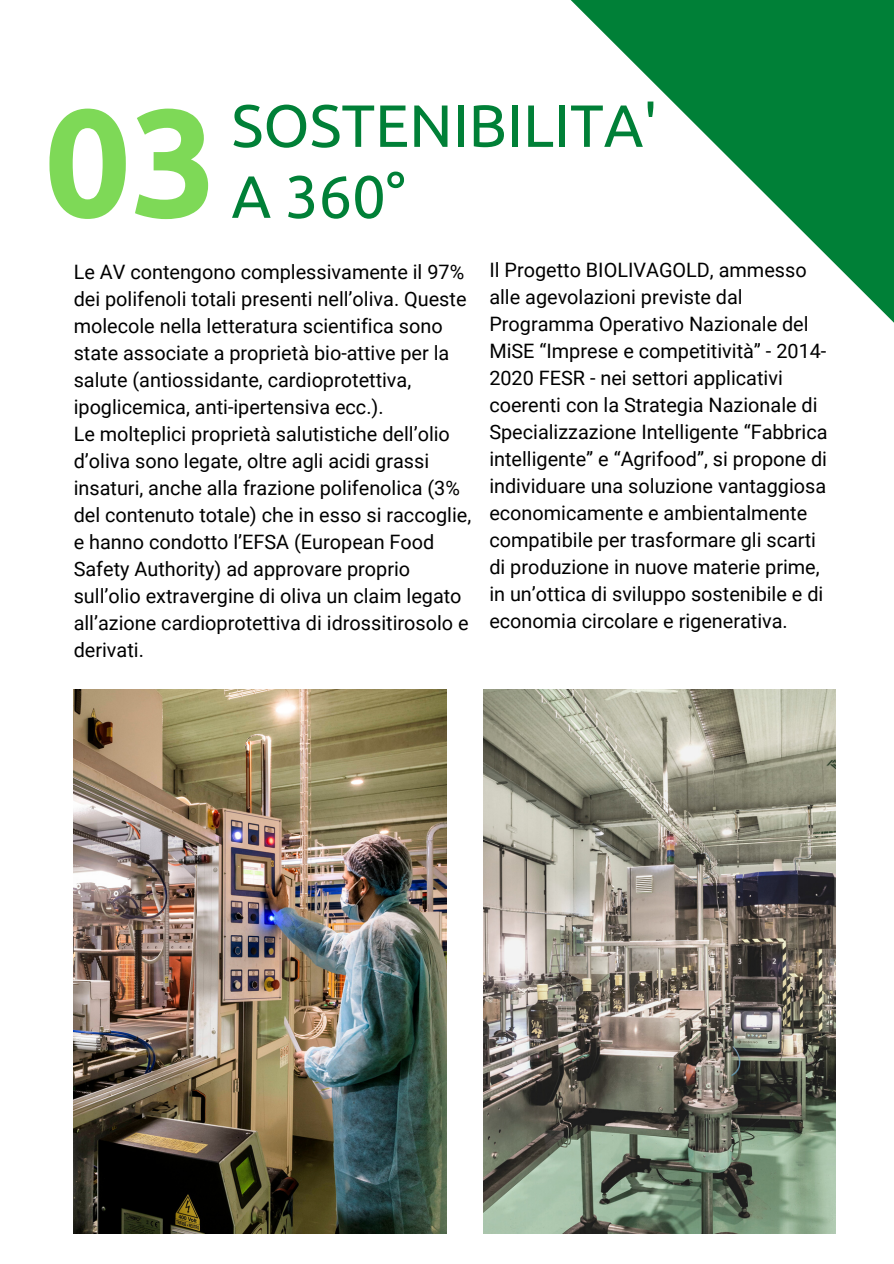
<style>
.page{position:relative;width:894px;height:1264px;background:#fff}
.page>*{position:absolute;margin:0;border:0;box-sizing:border-box;transform-origin:0 0}
.t1{font:700 152.55px "Ubuntu";color:#7ed957}
.t2{font:59.55px "Ubuntu";color:#008037}
.t3{font:19.8px/27px "Roboto";color:#000}
</style>
<div class="page">
<svg style="left:570px;top:0;width:323px;height:322px"></svg>
<img style="left:483px;top:689px;width:352px;height:544px">
<img style="left:74px;top:689px;width:372px;height:544px">
<p class="t1" style="left:44px;top:75px;width:175px">03</p>
<p class="t2" style="left:231px;top:91px;width:427px">SOSTENIBILITA'</p>
<p class="t2" style="left:231px;top:162px;width:175px">A 360°</p>
<p class="t3" style="left:74px;top:258px;width:394px">Le AV contengono complessivamente il 97% dei polifenoli totali presenti nell’oliva. Queste molecole nella letteratura scientifica sono state associate a proprietà bio-attive per la salute (antiossidante, cardioprotettiva, ipoglicemica, anti-ipertensiva ecc.).</p>
<p class="t3" style="left:74px;top:420px;width:399px">Le molteplici proprietà salutistiche dell’olio d’oliva sono legate, oltre agli acidi grassi insaturi, anche alla frazione polifenolica (3% del contenuto totale) che in esso si raccoglie, e hanno condotto l’EFSA (European Food Safety Authority) ad approvare proprio sull’olio extravergine di oliva un claim legato all’azione cardioprotettiva di idrossitirosolo e derivati.</p>
<p class="t3" style="left:489px;top:256px;width:339px">Il Progetto BIOLIVAGOLD, ammesso alle agevolazioni previste dal Programma Operativo Nazionale del MiSE “Imprese e competitività” - 2014- 2020 FESR - nei settori applicativi coerenti con la Strategia Nazionale di Specializzazione Intelligente “Fabbrica intelligente” e “Agrifood”, si propone di individuare una soluzione vantaggiosa economicamente e ambientalmente compatibile per trasformare gli scarti di produzione in nuove materie prime, in un’ottica di sviluppo sostenibile e di economia circolare e rigenerativa.</p>
</div>
